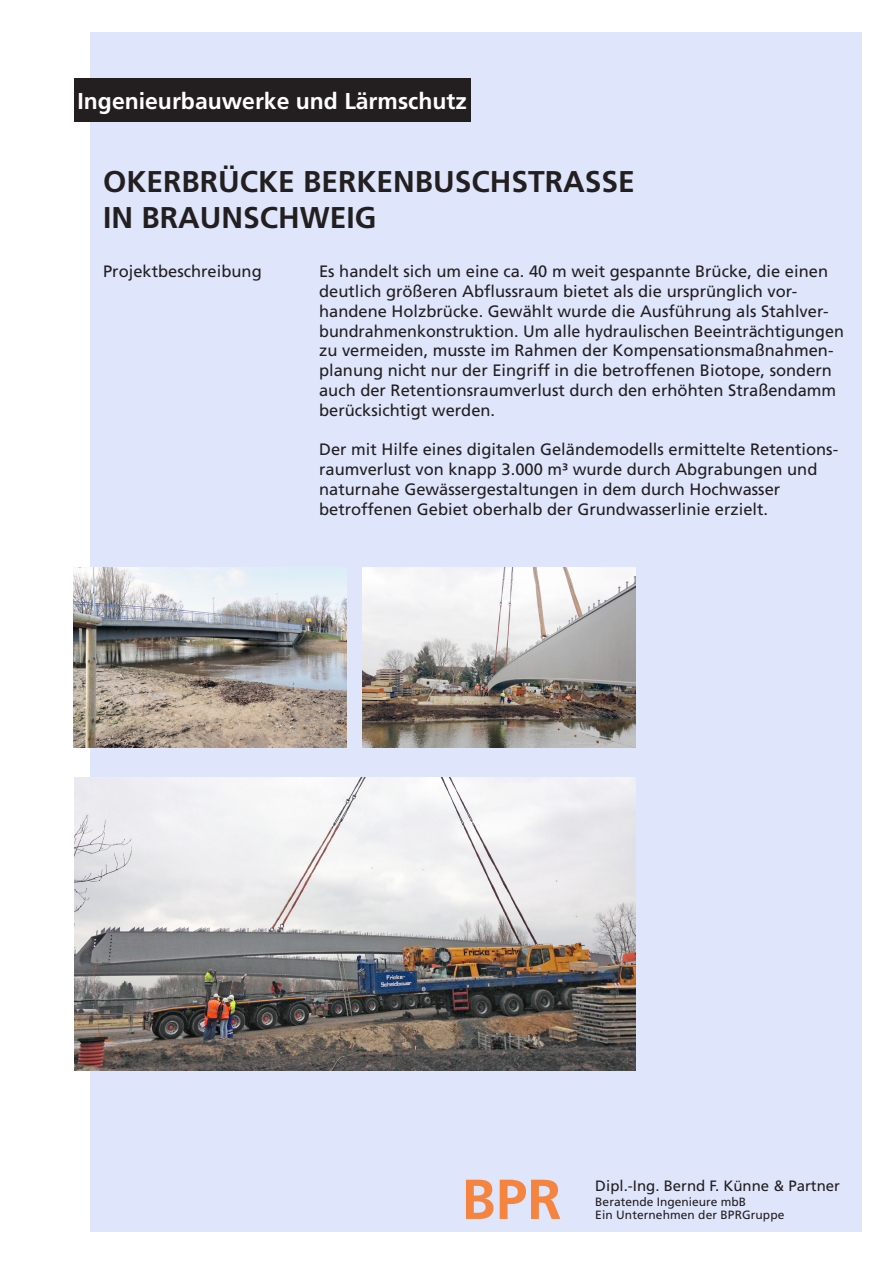
<style>
.page{position:relative;width:893px;height:1263px;background:#fff}
.page>*{position:absolute;margin:0;border:0;box-sizing:border-box;transform-origin:0 0}
.t1{font:700 56.25px "Frutiger LT Std";color:#f58441}
.t2{font:700 30px/36px "Frutiger LT Std";color:#231f20}
.t3{font:700 22.95px "Frutiger LT Std";color:#fff}
.t4{font:16.5px/19.8px "Frutiger LT Std";color:#231f20}
.t5{font:15px "Frutiger LT Std";color:#231f20}
.t6{font:12px "Frutiger LT Std";letter-spacing:.005em;color:#231f20}
</style>
<div class="page">
<div style="left:90px;top:32px;width:771px;height:1200px;background:#dfe6fc"></div>
<img style="left:75px;top:777px;width:560px;height:293px">
<img style="left:74px;top:568px;width:273px;height:180px">
<img style="left:362px;top:568px;width:273px;height:180px">
<div style="left:74px;top:79px;width:397px;height:43px;background:#231f20"></div>
<p class="t3" style="left:78px;top:88px;width:391px">Ingenieurbauwerke und Lärmschutz</p>
<p class="t2" style="left:103px;top:163px;width:533px">OKERBRÜCKE BERKENBUSCHSTRASSE<br>IN BRAUNSCHWEIG</p>
<p class="t4" style="left:103px;top:262px;width:160px">Projektbeschreibung</p>
<p class="t4" style="left:319px;top:262px;width:526px">Es handelt sich um eine ca. 40 m weit gespannte Brücke, die einen deutlich größeren Abflussraum bietet als die ursprünglich vor&shy;handene Holzbrücke. Gewählt wurde die Ausführung als Stahlver&shy;bundrahmenkonstruktion. Um alle hydraulischen Beeinträchtigungen zu vermeiden, musste im Rahmen der Kompensationsmaßnahmen&shy;planung nicht nur der Eingriff in die betroffenen Biotope, sondern auch der Retentionsraumverlust durch den erhöhten Straßendamm berücksichtigt werden.</p>
<p class="t4" style="left:319px;top:440px;width:521px">Der mit Hilfe eines digitalen Geländemodells ermittelte Retentions&shy;raumverlust von knapp 3.000 m³ wurde durch Abgrabungen und naturnahe Gewässergestaltungen in dem durch Hochwasser betroffenen Gebiet oberhalb der Grundwasserlinie erzielt.</p>
<p class="t1" style="left:461px;top:1166px;width:102px">BPR</p>
<p class="t5" style="left:595px;top:1177px;width:246px">Dipl.-Ing. Bernd F. Künne &amp; Partner</p>
<p class="t6" style="left:595px;top:1194px;width:152px">Beratende Ingenieure mbB</p>
<p class="t6" style="left:595px;top:1208px;width:191px">Ein Unternehmen der BPRGruppe</p>
</div>
